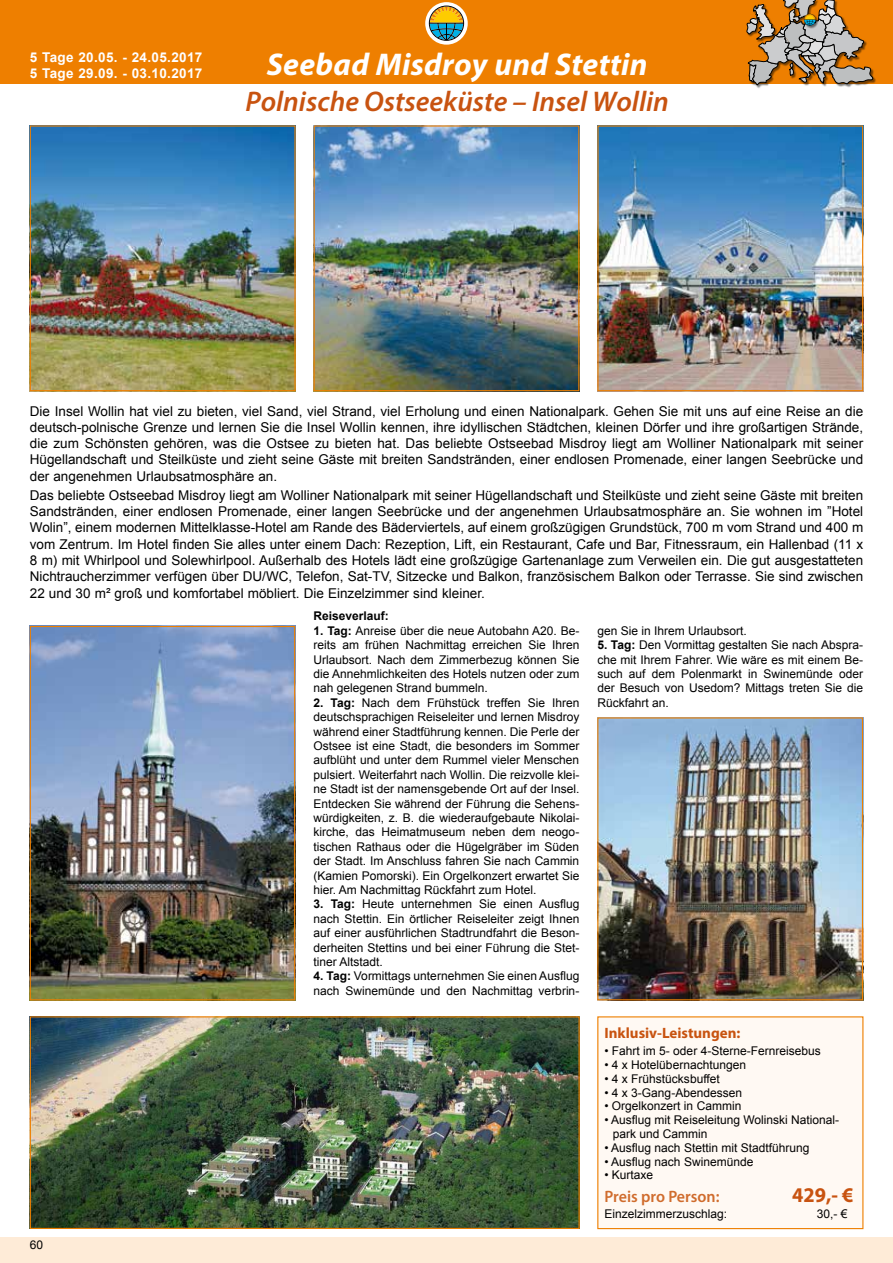
<style>
.page{position:relative;width:893px;height:1263px;background:#fff}
.page>*{position:absolute;margin:0;border:0;box-sizing:border-box;transform-origin:0 0}
.t1{font:italic 700 31.5px "Myriad Pro";letter-spacing:.01em;color:#fff}
.t2{font:italic 600 28.5px "Myriad Pro";color:#c85310}
.t3{font:700 21px "Myriad Pro";color:#c85310}
.t4{font:600 16.5px "Myriad Pro";color:#d06c2d}
.t5{font:700 15px "Myriad Pro";color:#c85310}
.t6{font:13.5px/16.2px "Arial";color:#000;text-align:justify}
.t7{font:700 13.5px/16.2px "Arial";letter-spacing:.025em;color:#fff}
.t8{font:12px/14.4px "Arial";color:#000;text-align:justify}
.t9{font:700 12px "Arial";color:#000}
.s1{font-weight:700}
</style>
<div class="page">
<div style="left:0;top:1237px;width:893px;height:26px;background:#feebd7"></div>
<div style="left:0;top:0;width:893px;height:84px;background:#ee7f00"></div>
<div style="left:747px;top:0;width:129px;height:88px;background:#000;opacity:.5"></div>
<svg style="left:746px;top:0;width:128px;height:86px"></svg>
<div style="left:597px;top:1016px;width:267px;height:214px;background:#fff9f3"></div>
<img style="left:32px;top:127px;width:262px;height:262px">
<div style="left:30px;top:125px;width:266px;height:266px;border:1px solid #ee7f00"></div>
<img style="left:316px;top:127px;width:261px;height:262px">
<div style="left:314px;top:125px;width:265px;height:266px;border:1px solid #ee7f00"></div>
<img style="left:599px;top:127px;width:262px;height:262px">
<div style="left:597px;top:125px;width:266px;height:266px;border:1px solid #ee7f00"></div>
<img style="left:599px;top:719px;width:262px;height:279px">
<div style="left:597px;top:717px;width:266px;height:283px;border:1px solid #ee7f00"></div>
<img style="left:32px;top:628px;width:261px;height:370px">
<div style="left:30px;top:626px;width:265px;height:374px;border:1px solid #ee7f00"></div>
<img style="left:32px;top:1018px;width:546px;height:209px">
<div style="left:30px;top:1016px;width:550px;height:213px;border:1px solid #ee7f00"></div>
<svg style="left:425px;top:2px;width:43px;height:43px"></svg>
<svg style="left:429px;top:6px;width:35px;height:35px"></svg>
<p class="t7" style="left:30px;top:49px;width:174px">5 Tage 20.05. - 24.05.2017<br>5 Tage 29.09. - 03.10.2017</p>
<h1 class="t1" style="left:267px;top:44px;width:382px">Seebad Misdroy und Stettin</h1>
<h2 class="t2" style="left:245px;top:83px;width:425px">Polnische Ostseeküste – Insel Wollin</h2>
<p class="t6" style="left:30px;top:403px;width:835px">Die Insel Wollin hat viel zu bieten, viel Sand, viel Strand, viel Erholung und einen Nationalpark. Gehen Sie mit uns auf eine Reise an die deutsch-polnische Grenze und lernen Sie die Insel Wollin kennen, ihre idyllischen Städtchen, kleinen Dörfer und ihre großartigen Strände, die zum Schönsten gehören, was die Ostsee zu bieten hat. Das beliebte Ostseebad Misdroy liegt am Wolliner Nationalpark mit seiner Hügellandschaft und Steilküste und zieht seine Gäste mit breiten Sandstränden, einer endlosen Promenade, einer langen Seebrücke und der angenehmen Urlaubsatmosphäre an.</p>
<p class="t6" style="left:30px;top:487px;width:835px">Das beliebte Ostseebad Misdroy liegt am Wolliner Nationalpark mit seiner Hügellandschaft und Steilküste und zieht seine Gäste mit breiten Sandstränden, einer endlosen Promenade, einer langen Seebrücke und der angenehmen Urlaubsatmosphäre an. Sie wohnen im ”Hotel Wolin”, einem modernen Mittelklasse-Hotel am Rande des Bäderviertels, auf einem großzügigen Grundstück, 700 m vom Strand und 400 m vom Zentrum. Im Hotel finden Sie alles unter einem Dach: Rezeption, Lift, ein Restaurant, Cafe und Bar, Fitnessraum, ein Hallenbad (11 x 8 m) mit Whirlpool und Solewhirlpool. Außerhalb des Hotels lädt eine großzügige Gartenanlage zum Verweilen ein. Die gut ausgestatteten Nichtraucherzimmer verfügen über DU/WC, Telefon, Sat-TV, Sitzecke und Balkon, französischem Balkon oder Terrasse. Sie sind zwischen 22 und 30 m² groß und komfortabel möbliert. Die Einzelzimmer sind kleiner.</p>
<p class="t8" style="left:30px;top:1237px;width:15px">60</p>
<p class="t9" style="left:314px;top:608px;width:77px">Reiseverlauf:</p>
<p class="t8" style="left:314px;top:623px;width:267px"><span class="s1">1. Tag:</span> Anreise über die neue Autobahn A20. Be&shy;reits am frühen Nachmittag erreichen Sie Ihren Urlaubsort. Nach dem Zimmerbezug können Sie die Annehmlichkeiten des Hotels nutzen oder zum nah gelegenen Strand bummeln.</p>
<p class="t8" style="left:314px;top:695px;width:267px"><span class="s1">2. Tag:</span> Nach dem Frühstück treffen Sie Ihren deutschsprachigen Reiseleiter und lernen Misdroy während einer Stadtführung kennen. Die Perle der Ostsee ist eine Stadt, die besonders im Sommer aufblüht und unter dem Rummel vieler Menschen pulsiert. Weiterfahrt nach Wollin. Die reizvolle klei&shy;ne Stadt ist der namensgebende Ort auf der Insel.<br>Entdecken Sie während der Führung die Sehens&shy;würdigkeiten, z. B. die wiederaufgebaute Nikolai&shy;kirche, das Heimatmuseum neben dem neogo&shy;tischen Rathaus oder die Hügelgräber im Süden der Stadt. Im Anschluss fahren Sie nach Cammin (Kamien Pomorski). Ein Orgelkonzert erwartet Sie hier. Am Nachmittag Rückfahrt zum Hotel.</p>
<p class="t8" style="left:314px;top:897px;width:267px"><span class="s1">3. Tag:</span> Heute unternehmen Sie einen Ausflug nach Stettin. Ein örtlicher Reiseleiter zeigt Ihnen auf einer ausführlichen Stadtrundfahrt die Beson&shy;derheiten Stettins und bei einer Führung die Stet&shy;tiner Altstadt.</p>
<p class="t8" style="left:314px;top:969px;width:267px"><span class="s1">4. Tag:</span> Vormittags unternehmen Sie einen Ausflug nach Swinemünde und den Nachmittag verbrin-</p>
<p class="t8" style="left:597px;top:623px;width:151px">gen Sie in Ihrem Urlaubsort.</p>
<p class="t8" style="left:597px;top:638px;width:267px"><span class="s1">5. Tag:</span> Den Vormittag gestalten Sie nach Abspra&shy;che mit Ihrem Fahrer. Wie wäre es mit einem Be&shy;such auf dem Polenmarkt in Swinemünde oder der Besuch von Usedom? Mittags treten Sie die Rückfahrt an.</p>
<p class="t5" style="left:604px;top:1023px;width:138px">Inklusiv-Leistungen:</p>
<p class="t8" style="left:604px;top:1044px;width:218px">• Fahrt im 5- oder 4-Sterne-Fernreisebus</p>
<p class="t8" style="left:604px;top:1058px;width:143px">• 4 x Hotelübernachtungen</p>
<p class="t8" style="left:604px;top:1071px;width:117px">• 4 x Frühstücksbuffet</p>
<p class="t8" style="left:604px;top:1085px;width:139px">• 4 x 3-Gang-Abendessen</p>
<p class="t8" style="left:604px;top:1099px;width:138px">• Orgelkonzert in Cammin</p>
<p class="t8" style="left:613px;top:1113px;width:228px;line-height:13.8px;text-indent:-8px">• Ausflug mit Reiseleitung Wolinski National&shy;park und Cammin</p>
<p class="t8" style="left:604px;top:1140px;width:206px">• Ausflug nach Stettin mit Stadtführung</p>
<p class="t8" style="left:604px;top:1154px;width:150px">• Ausflug nach Swinemünde</p>
<p class="t8" style="left:604px;top:1168px;width:50px">• Kurtaxe</p>
<h3 class="t4" style="left:604px;top:1186px;width:117px">Preis pro Person:</h3>
<h3 class="t3" style="left:792px;top:1181px;width:63px">429,- €</h3>
<p class="t8" style="left:604px;top:1207px;width:124px">Einzelzimmerzuschlag:</p>
<p class="t8" style="left:817px;top:1207px;width:32px">30,- €</p>
</div>
